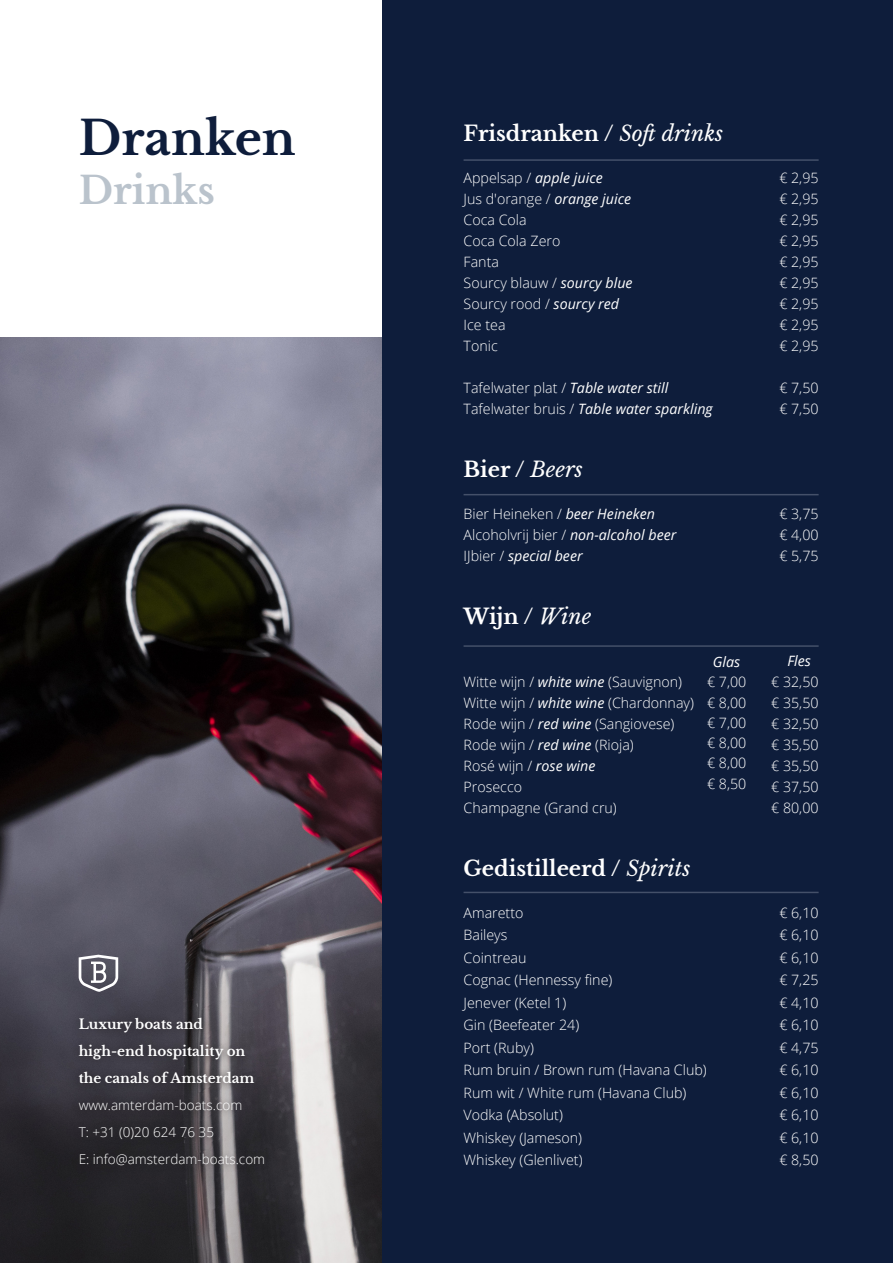
<style>
.page{position:relative;width:893px;height:1263px;background:#fff}
.page>*{position:absolute;margin:0;border:0;box-sizing:border-box;transform-origin:0 0}
.t1{font:700 46.5px "Libre Baskerville";color:#0e1d3b}
.t2{font:700 37.5px "Libre Baskerville";color:#bac3cc}
.t3{font:700 21px "Libre Baskerville";color:#fff}
.t4{font:300 14.25px "Open Sans";color:#fff}
.t5{font:italic 14.25px "Open Sans";color:#fff}
.t6{font:300 13.5px "Open Sans";color:#fff}
.t7{font:700 13.5px "Libre Baskerville";color:#fff}
.s1{font-weight:400;font-style:italic}
.s2{font-weight:300;font-style:normal}
</style>
<div class="page">
<img style="left:0;top:338px;width:383px;height:925px">
<div style="left:383px;top:0;width:510px;height:1263px;background:#0e1d3b"></div>
<hr style="left:464px;top:159px;width:355px;height:2px;background:#eaeff8">
<hr style="left:464px;top:494px;width:355px;height:1px;background:#eaeff8">
<hr style="left:464px;top:892px;width:355px;height:1px;background:#eaeff8">
<hr style="left:464px;top:645px;width:355px;height:2px;background:#eaeff8">
<div style="left:71px;top:1010px;width:201px;height:163px;background:#231f20;opacity:.75"></div>
<svg style="left:79px;top:955px;width:39px;height:37px"></svg>
<p class="t1" style="left:79px;top:110px;width:219px">Dranken</p>
<p class="t2" style="left:79px;top:168px;width:138px">Drinks</p>
<p class="t7" style="left:79px;top:1016px;width:126px">Luxury boats and</p>
<p class="t7" style="left:79px;top:1043px;width:168px">high-end hospitality on</p>
<p class="t7" style="left:79px;top:1070px;width:177px">the canals of Amsterdam</p>
<p class="t6" style="left:79px;top:1096px;width:165px">www.amterdam-boats.com</p>
<p class="t6" style="left:79px;top:1123px;width:137px">T: +31 (0)20 624 76 35</p>
<p class="t6" style="left:79px;top:1150px;width:188px">E: info@amsterdam-boats.com</p>
<p class="t3" style="left:464px;top:120px;width:261px">Frisdranken / <span class="s1">Softdrinks</span></p>
<p class="t5" style="left:464px;top:168px;width:141px"><span class="s2">Appelsap /</span> apple juice</p>
<p class="t4" style="left:779px;top:168px;width:41px">€ 2,95</p>
<p class="t4" style="left:464px;top:189px;width:169px">Jus d'orange / <span class="s1">orange juice</span></p>
<p class="t4" style="left:779px;top:189px;width:41px">€ 2,95</p>
<p class="t4" style="left:464px;top:210px;width:65px">Coca Cola</p>
<p class="t4" style="left:779px;top:210px;width:41px">€ 2,95</p>
<p class="t4" style="left:464px;top:231px;width:98px">Coca Cola Zero</p>
<p class="t4" style="left:779px;top:231px;width:41px">€ 2,95</p>
<p class="t4" style="left:464px;top:252px;width:37px">Fanta</p>
<p class="t4" style="left:779px;top:252px;width:41px">€ 2,95</p>
<p class="t4" style="left:464px;top:273px;width:171px">Sourcy blauw / <span class="s1">sourcy blue</span></p>
<p class="t4" style="left:779px;top:273px;width:41px">€ 2,95</p>
<p class="t4" style="left:464px;top:294px;width:157px">Sourcy rood / <span class="s1">sourcy red</span></p>
<p class="t4" style="left:779px;top:294px;width:41px">€ 2,95</p>
<p class="t4" style="left:464px;top:315px;width:44px">Ice tea</p>
<p class="t4" style="left:779px;top:315px;width:41px">€ 2,95</p>
<p class="t4" style="left:464px;top:336px;width:36px">Tonic</p>
<p class="t4" style="left:779px;top:336px;width:41px">€ 2,95</p>
<p class="t4" style="left:464px;top:378px;width:206px">Tafelwater plat / <span class="s1">Table water still</span></p>
<p class="t4" style="left:779px;top:378px;width:41px">€ 7,50</p>
<p class="t5" style="left:464px;top:399px;width:251px"><span class="s2">Tafelwater bruis /</span> Table water sparkling</p>
<p class="t4" style="left:779px;top:399px;width:41px">€ 7,50</p>
<p class="t3" style="left:464px;top:456px;width:121px">Bier / <span class="s1">Beers</span></p>
<p class="t4" style="left:464px;top:504px;width:193px">Bier Heineken / <span class="s1">beer Heineken</span></p>
<p class="t4" style="left:779px;top:504px;width:41px">€ 3,75</p>
<p class="t4" style="left:464px;top:525px;width:214px">Alcoholvrij bier / <span class="s1">non-alcohol beer</span></p>
<p class="t4" style="left:779px;top:525px;width:41px">€ 4,00</p>
<p class="t5" style="left:464px;top:546px;width:121px"><span class="s2">IJbier /</span> special beer</p>
<p class="t4" style="left:779px;top:546px;width:41px">€ 5,75</p>
<p class="t3" style="left:464px;top:603px;width:129px">Wijn / <span class="s1">Wine</span></p>
<p class="t5" style="left:788px;top:651px;width:25px">Fles</p>
<p class="t5" style="left:713px;top:652px;width:29px">Glas</p>
<p class="t4" style="left:707px;top:672px;width:41px">€ 7,00</p>
<p class="t4" style="left:707px;top:693px;width:41px">€ 8,00</p>
<p class="t4" style="left:707px;top:713px;width:41px">€ 7,00</p>
<p class="t4" style="left:707px;top:733px;width:41px">€ 8,00</p>
<p class="t4" style="left:707px;top:753px;width:41px">€ 8,00</p>
<p class="t4" style="left:707px;top:774px;width:41px">€ 8,50</p>
<p class="t4" style="left:464px;top:672px;width:220px">Witte wijn / <span class="s1">white wine</span> (Sauvignon)</p>
<p class="t4" style="left:771px;top:672px;width:49px">€ 32,50</p>
<p class="t4" style="left:464px;top:693px;width:232px">Witte wijn / <span class="s1">white wine</span> (Chardonnay)</p>
<p class="t4" style="left:771px;top:693px;width:49px">€ 35,50</p>
<p class="t4" style="left:464px;top:714px;width:212px">Rode wijn / <span class="s1">red wine</span> (Sangiovese)</p>
<p class="t4" style="left:771px;top:714px;width:49px">€ 32,50</p>
<p class="t4" style="left:464px;top:735px;width:172px">Rode wijn / <span class="s1">red wine</span> (Rioja)</p>
<p class="t4" style="left:771px;top:735px;width:49px">€ 35,50</p>
<p class="t4" style="left:464px;top:756px;width:133px">Rosé wijn / <span class="s1">rose wine</span></p>
<p class="t4" style="left:771px;top:756px;width:49px">€ 35,50</p>
<p class="t4" style="left:464px;top:777px;width:60px">Prosecco</p>
<p class="t4" style="left:771px;top:777px;width:49px">€ 37,50</p>
<p class="t4" style="left:464px;top:798px;width:155px">Champagne (Grand cru)</p>
<p class="t4" style="left:771px;top:798px;width:49px">€ 80,00</p>
<p class="t3" style="left:464px;top:855px;width:228px">Gedistilleerd / <span class="s1">Spirits</span></p>
<p class="t4" style="left:464px;top:903px;width:61px">Amaretto</p>
<p class="t4" style="left:779px;top:903px;width:41px">€ 6,10</p>
<p class="t4" style="left:464px;top:925px;width:45px">Baileys</p>
<p class="t4" style="left:779px;top:925px;width:41px">€ 6,10</p>
<p class="t4" style="left:464px;top:948px;width:64px">Cointreau</p>
<p class="t4" style="left:779px;top:948px;width:41px">€ 6,10</p>
<p class="t4" style="left:464px;top:970px;width:150px">Cognac (Hennessy fine)</p>
<p class="t4" style="left:779px;top:970px;width:41px">€ 7,25</p>
<p class="t4" style="left:464px;top:993px;width:104px">Jenever (Ketel 1)</p>
<p class="t4" style="left:779px;top:993px;width:41px">€ 4,10</p>
<p class="t4" style="left:464px;top:1015px;width:117px">Gin (Beefeater 24)</p>
<p class="t4" style="left:779px;top:1015px;width:41px">€ 6,10</p>
<p class="t4" style="left:464px;top:1038px;width:72px">Port (Ruby)</p>
<p class="t4" style="left:779px;top:1038px;width:41px">€ 4,75</p>
<p class="t4" style="left:464px;top:1060px;width:245px">Rum bruin / Brown rum (Havana Club)</p>
<p class="t4" style="left:779px;top:1060px;width:41px">€ 6,10</p>
<p class="t4" style="left:464px;top:1083px;width:224px">Rum wit / White rum (Havana Club)</p>
<p class="t4" style="left:779px;top:1083px;width:41px">€ 6,10</p>
<p class="t4" style="left:464px;top:1105px;width:101px">Vodka (Absolut)</p>
<p class="t4" style="left:779px;top:1105px;width:41px">€ 6,10</p>
<p class="t4" style="left:464px;top:1128px;width:120px">Whiskey (Jameson)</p>
<p class="t4" style="left:779px;top:1128px;width:41px">€ 6,10</p>
<p class="t4" style="left:464px;top:1150px;width:121px">Whiskey (Glenlivet)</p>
<p class="t4" style="left:779px;top:1150px;width:41px">€ 8,50</p>
</div>
